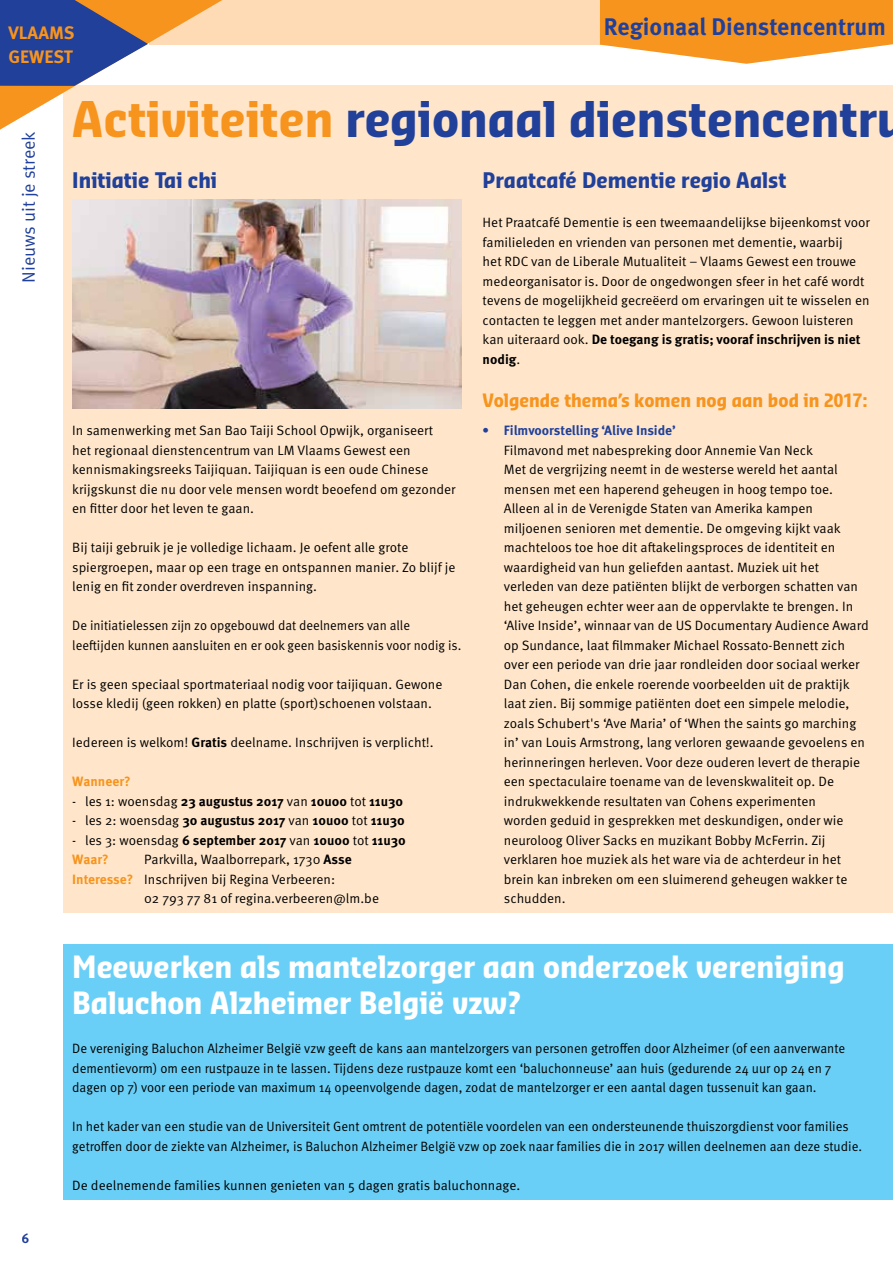
<style>
.page{position:relative;width:893px;height:1263px;background:#fff}
.page>*{position:absolute;margin:0;border:0;box-sizing:border-box;transform-origin:0 0}
.t1{font:700 48px "Sansa Con Pro";color:#21409a}
.t2{font:700 30px/36px "Sansa Con Pro";color:#fff}
.t3{font:700 24px "Meta OT";color:#21409a}
.t4{font:700 21px "Sansa Con Pro";color:#21409a}
.t5{font:700 18px "Sansa Con Pro";color:#f7941e}
.t6{font:18px "Meta OT Norm";color:#21409a}
.t7{font:700 18px/24px "Meta OT";color:#f7941e}
.t8{font:13.5px/19.5px "Meta OT Norm";color:#000}
.t9{font:13.5px/19.5px "Meta OT Norm";color:#000;scale:.96 1}
.t10{font:700 13.5px/19.5px "Meta OT";color:#000}
.t11{font:13.5px/19.5px "Meta OT Norm";color:#000;scale:.95 1}
.t12{font:700 13.5px "Meta OT";letter-spacing:-.005em;color:#21409a}
.t13{font:700 13.5px "Meta OT";color:#f7941e}
.s1{color:#f7941e}
.s2{font-family:"Meta OT Norm";font-weight:400}
.s3{font-family:"Meta OT";font-weight:700}
.s4{font-family:"Meta OT";font-weight:700;color:#f7941e}
</style>
<div class="page">
<div style="left:64px;top:944px;width:829px;height:255px;background:#6acff6"></div>
<div style="left:64px;top:85px;width:829px;height:828px;background:#ffe6ca"></div>
<div style="left:149px;top:0;width:468px;height:45px;background:#fedbb4"></div>
<svg style="left:0;top:0;width:222px;height:130px"></svg>
<svg style="left:600px;top:0;width:293px;height:64px"></svg>
<img style="left:72px;top:200px;width:389px;height:208px">
<h3 class="t7" style="left:9px;top:21px;width:67px">VLAAMS<br>GEWEST</h3>
<h3 class="t3" style="left:604px;top:12px;width:284px">Regionaal Dienstencentrum</h3>
<h1 class="t1" style="left:72px;top:86px;width:835px"><span class="s1">Activiteiten</span> regionaal dienstencentru</h1>
<h3 class="t6" style="left:18px;top:283px;width:153px;rotate:-90deg">Nieuws uit je streek</h3>
<h3 class="t4" style="left:483px;top:166px;width:305px">Praatcafé Dementie regio Aalst</h3>
<p class="t8" style="left:483px;top:213px;width:389px">Het Praatcafé Dementie is een tweemaandelijkse bijeenkomst voor familieleden en vrienden van personen met dementie, waarbij<br>het RDC van de Liberale Mutualiteit – Vlaams Gewest een trouwe medeorganisator is. Door de ongedwongen sfeer in het café wordt tevens de mogelijkheid gecreëerd om ervaringen uit te wisselen en contacten te leggen met ander mantelzorgers. Gewoon luisteren</p>
<p class="t10" style="left:483px;top:330px;width:379px"><span class="s2">kan uiteraard ook.</span> De toegang is gratis; vooraf inschrijven is niet nodig<span class="s2">.</span></p>
<h3 class="t5" style="left:483px;top:388px;width:387px">Volgende thema’s komen nog aan bod in 2017:</h3>
<p class="t12" style="left:483px;top:422px;width:195px">• Filmvoorstelling ‘Alive Inside’</p>
<p class="t8" style="left:504px;top:440px;width:366px">Filmavond met nabespreking door Annemie Van Neck<br>Met de vergrijzing neemt in de westerse wereld het aantal mensen met een haperend geheugen in hoog tempo toe.<br>Alleen al in de Verenigde Staten van Amerika kampen miljoenen senioren met dementie. De omgeving kijkt vaak machteloos toe hoe dit aftakelingsproces de identiteit en waardigheid van hun geliefden aantast. Muziek uit het verleden van deze patiënten blijkt de verborgen schatten van het geheugen echter weer aan de oppervlakte te brengen. In ‘Alive Inside’, winnaar van de US Documentary Audience Award op Sundance, laat filmmaker Michael Rossato-Bennett zich over een periode van drie jaar rondleiden door sociaal werker Dan Cohen, die enkele roerende voorbeelden uit de praktijk laat zien. Bij sommige patiënten doet een simpele melodie, zoals Schubert's ‘Ave Maria’ of ‘When the saints go marching in’ van Louis Armstrong, lang verloren gewaande gevoelens en herinneringen herleven. Voor deze ouderen levert de therapie een spectaculaire toename van de levenskwaliteit op. De indrukwekkende resultaten van Cohens experimenten<br>worden geduid in gesprekken met deskundigen, onder wie neuroloog Oliver Sacks en muzikant Bobby McFerrin. Zij verklaren hoe muziek als het ware via de achterdeur in het brein kan inbreken om een sluimerend geheugen wakker te schudden.</p>
<h3 class="t4" style="left:72px;top:166px;width:146px">Initiatie Tai chi</h3>
<p class="t8" style="left:72px;top:421px;width:385px">In samenwerking met San Bao Taiji School Opwijk, organiseert<br>het regionaal dienstencentrum van LM Vlaams Gewest een kennismakingsreeks Taijiquan. Taijiquan is een oude Chinese krijgskunst die nu door vele mensen wordt beoefend om gezonder en fitter door het leven te gaan.</p>
<p class="t8" style="left:72px;top:538px;width:385px">Bij taiji gebruik je je volledige lichaam. Je oefent alle grote spiergroepen, maar op een trage en ontspannen manier. Zo blijf je lenig en fit zonder overdreven inspanning.</p>
<p class="t11" style="left:72px;top:616px;width:411px">De initiatielessen zijn zo opgebouwd dat deelnemers van alle leeftijden kunnen aansluiten en er ook geen basiskennis voor nodig is.</p>
<p class="t8" style="left:72px;top:674px;width:372px">Er is geen speciaal sportmateriaal nodig voor taijiquan. Gewone losse kledij (geen rokken) en platte (sport)schoenen volstaan.</p>
<p class="t8" style="left:72px;top:733px;width:363px">Iedereen is welkom! <span class="s3">Gratis</span> deelname. Inschrijven is verplicht!.</p>
<p class="t13" style="left:72px;top:773px;width:60px">Wanneer?</p>
<p class="t10" style="left:72px;top:791px;width:332px"><span class="s2">- les 1: woensdag</span> 23 augustus 2017 <span class="s2">van</span> 10u00 <span class="s2">tot</span> 11u30</p>
<p class="t10" style="left:72px;top:811px;width:334px"><span class="s2">- les 2: woensdag</span> 30 augustus 2017 <span class="s2">van</span> 10u00 <span class="s2">tot</span> 11u30</p>
<p class="t10" style="left:72px;top:830px;width:335px"><span class="s2">- les 3: woensdag</span> 6 september 2017 <span class="s2">van</span> 10u00 <span class="s2">tot</span> 11u30<br><span class="s1">Waar?</span></p>
<p class="t8" style="left:144px;top:850px;width:209px">Parkvilla, Waalborrepark, 1730 <span class="s3">Asse</span></p>
<p class="t8" style="left:72px;top:869px;width:264px"><span class="s4">Interesse?</span> Inschrijven bij Regina Verbeeren:</p>
<p class="t8" style="left:144px;top:889px;width:236px">02 793 77 81 of regina.verbeeren@lm.be</p>
<p class="t12" style="left:22px;top:1230px;width:9px">6</p>
<h2 class="t2" style="left:72px;top:949px;width:774px">Meewerken als mantelzorger aan onderzoek vereniging<br>Baluchon Alzheimer België vzw?</h2>
<p class="t9" style="left:72px;top:1039px;width:807px">De vereniging Baluchon Alzheimer België vzw geeft de kans aan mantelzorgers van personen getroffen door Alzheimer (of een aanverwante dementievorm) om een rustpauze in te lassen. Tijdens deze rustpauze komt een ‘baluchonneuse’ aan huis (gedurende 24 uur op 24 en 7 dagen op 7) voor een periode van maximum 14 opeenvolgende dagen, zodat de mantelzorger er een aantal dagen tussenuit kan gaan.</p>
<p class="t9" style="left:72px;top:1117px;width:824px">In het kader van een studie van de Universiteit Gent omtrent de potentiële voordelen van een ondersteunende thuiszorgdienst voor families getroffen door de ziekte van Alzheimer, is Baluchon Alzheimer België vzw op zoek naar families die in 2017 willen deelnemen aan deze studie.</p>
<p class="t8" style="left:72px;top:1175px;width:449px">De deelnemende families kunnen genieten van 5 dagen gratis baluchonnage.</p>
</div>
